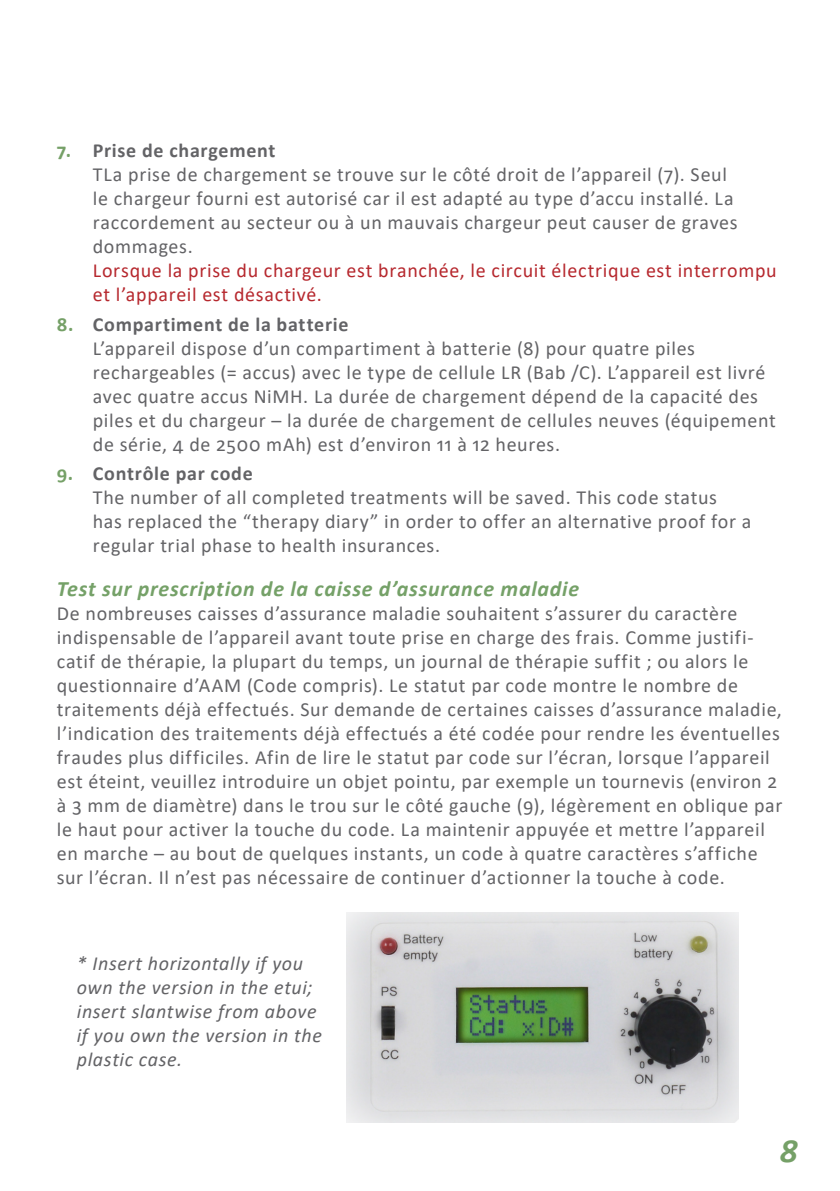
<style>
.page{position:relative;width:840px;height:1191px;background:#fff}
.page>*{position:absolute;margin:0;border:0;box-sizing:border-box;transform-origin:0 0}
.t1{font:italic 700 34px "Calibri";color:#75a067}
.Title_smal{font:italic 700 22px "Calibri";letter-spacing:.035em;color:#75a168}
.Paragraph_Style_1{font:20px/24px "Calibri";letter-spacing:.035em;color:#636366}
.Paragraph_Style_1-2{font:italic 20px/24px "Calibri";letter-spacing:.03em;color:#636366}
.s1{font-weight:700;color:#75a067}
.s2{font-weight:700}
.s3{color:#b6282e}
</style>
<div class="page">
<svg style="left:346px;top:912px;width:392px;height:211px;background:#bfc4c0"></svg>
<p class="Paragraph_Style_1" style="left:93px;top:138px;width:685px;text-indent:-36px"><span class="s1">7.</span> <span class="s2">Prise de chargement<br></span>TLa prise de chargement se trouve sur le côté droit de l’appareil (7). Seul<br>le chargeur fourni est autorisé car il est adapté au type d’accu installé. La raccordement au secteur ou à un mauvais chargeur peut causer de graves dommages.<br><span class="s3">Lorsque la prise du chargeur est branchée, le circuit électrique est interrompu et l’appareil est désactivé.</span></p>
<p class="Paragraph_Style_1" style="left:93px;top:311px;width:684px;text-indent:-36px"><span class="s1">8.</span> <span class="s2">Compartiment de la batterie<br></span>L’appareil dispose d’un compartiment à batterie (8) pour quatre piles rechargeables (= accus) avec le type de cellule LR (Bab /C). L’appareil est livré avec quatre accus NiMH. La durée de chargement dépend de la capacité des piles et du chargeur – la durée de chargement de cellules neuves (équipement de série, 4 de 2500 mAh) est d’environ 11 à 12 heures.</p>
<p class="Paragraph_Style_1" style="left:93px;top:461px;width:659px;text-indent:-36px"><span class="s1">9.</span> <span class="s2">Contrôle par code<br></span>The number of all completed treatments will be saved. This code status<br>has replaced the “therapy diary” in order to offer an alternative proof for a regular trial phase to health insurances.</p>
<p class="Title_smal" style="left:57px;top:573px;width:523px">Test sur prescription de la caisse d’assurance maladie</p>
<p class="Paragraph_Style_1" style="left:57px;top:600px;width:726px">De nombreuses caisses d’assurance maladie souhaitent s’assurer du caractère indispensable de l’appareil avant toute prise en charge des frais. Comme justifi&shy;catif de thérapie, la plupart du temps, un journal de thérapie suffit ; ou alors le questionnaire d’AAM (Code compris). Le statut par code montre le nombre de traitements déjà effectués. Sur demande de certaines caisses d’assurance maladie, l’indication des traitements déjà effectués a été codée pour rendre les éventuelles fraudes plus difficiles. Afin de lire le statut par code sur l’écran, lorsque l’appareil est éteint, veuillez introduire un objet pointu, par exemple un tournevis (environ 2 à 3 mm de diamètre) dans le trou sur le côté gauche (9), légèrement en oblique par le haut pour activer la touche du code. La maintenir appuyée et mettre l’appareil en marche – au bout de quelques instants, un code à quatre caractères s’affiche sur l’écran. Il n’est pas nécessaire de continuer d’actionner la touche à code.</p>
<p class="Paragraph_Style_1-2" style="left:77px;top:950px;width:246px">* Insert horizontally if you own the version in the etui; insert slantwise from above if you own the version in the plastic case.</p>
<h1 class="t1" style="left:779px;top:1126px;width:20px">8</h1>
</div>
